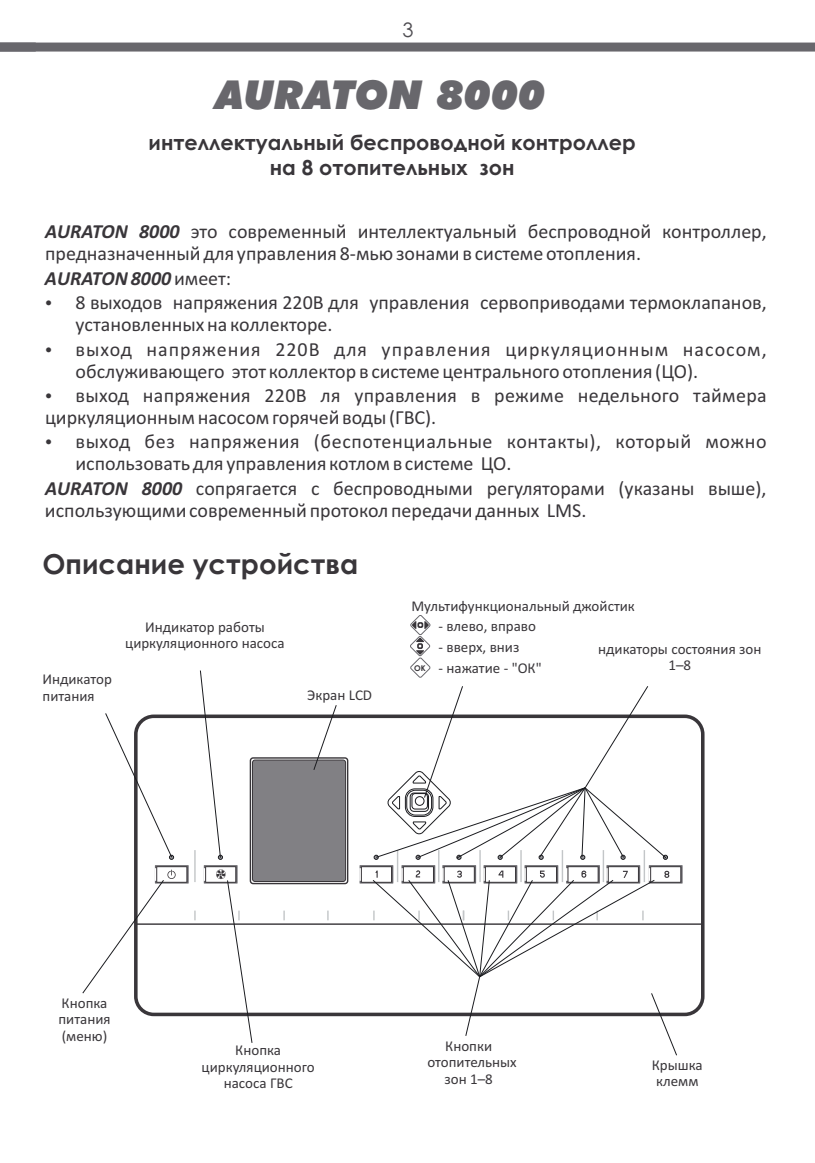
<style>
.page{position:relative;width:815px;height:1163px;background:#fff}
.page>*{position:absolute;margin:0;border:0;box-sizing:border-box;transform-origin:0 0}
.t1{font:italic 900 39.75px "Futura BT";color:#68676c}
.t2{font:700 27.5px "Century Gothic";color:#39363a}
.t3{font:700 20.75px/25.2px "Century Gothic";color:#39363a;text-align:center}
.t4{font:20px/22px "Calibri";color:#39363a}
.t5{font:20px/24.5px "Calibri";letter-spacing:.025em;color:#39363a}
.t6{font:20px/24.5px "Calibri";letter-spacing:.05em;color:#39363a}
.t7{font:italic 700 20px "Calibri";color:#39363a}
.t8{font:20px "Century Gothic";color:#504e53}
.t9{font:15px/16.5px "Calibri";color:#39363a;text-align:center}
.t10{font:700 8px "Century Gothic";color:#39363a}
.s1{font-weight:700;font-style:italic}
</style>
<div class="page">
<svg style="left:0;top:43px;width:815px;height:9px;background:#6f6e73"></svg>
<div style="left:134px;top:714px;width:571px;height:302px;border:4px solid #39363a;border-radius:18px"></div>
<div style="left:250px;top:757px;width:98px;height:127px;border:1px solid #39363a;border-radius:3px"></div>
<div style="left:155px;top:865px;width:34px;height:18px;background:#555358"></div>
<div style="left:156px;top:866px;width:31px;height:16px;background:#fff;border:1px solid #39363a"></div>
<hr style="left:136px;top:923px;width:567px;height:1px;background:#39363a">
<div style="left:252px;top:759px;width:94px;height:122px;background:#818084;border:1px solid #39363a;border-radius:3px"></div>
<div style="left:204px;top:865px;width:34px;height:18px;background:#5a585d"></div>
<svg style="left:204px;top:868px;width:1px;height:12px"></svg>
<div style="left:205px;top:866px;width:31px;height:16px;background:#fff;border:1px solid #39363a"></div>
<svg style="left:360px;top:865px;width:33px;height:18px"></svg>
<hr style="left:359px;top:868px;width:4px;height:12px;background:#e8e8e8">
<div style="left:361px;top:866px;width:31px;height:16px;background:#fff;border:1px solid #39363a"></div>
<div style="left:401px;top:865px;width:34px;height:18px;background:#68676c"></div>
<svg style="left:403px;top:866px;width:31px;height:16px"></svg>
<div style="left:442px;top:865px;width:34px;height:18px;background:#5c5b60"></div>
<svg style="left:444px;top:866px;width:31px;height:16px"></svg>
<svg style="left:484px;top:865px;width:33px;height:18px"></svg>
<svg style="left:485px;top:866px;width:31px;height:16px"></svg>
<div style="left:524px;top:865px;width:34px;height:18px;background:#68676c"></div>
<svg style="left:526px;top:866px;width:31px;height:16px"></svg>
<div style="left:566px;top:865px;width:34px;height:18px;background:#545357"></div>
<svg style="left:568px;top:866px;width:30px;height:16px"></svg>
<div style="left:606px;top:865px;width:34px;height:18px;background:#605f64"></div>
<svg style="left:608px;top:866px;width:31px;height:16px"></svg>
<div style="left:649px;top:865px;width:34px;height:18px;background:#59575c"></div>
<div style="left:650px;top:866px;width:31px;height:16px;background:#fff;border:1px solid #39363a"></div>
<hr style="left:194px;top:850px;width:2px;height:31px;background:#c3c6c8">
<svg style="left:194px;top:910px;width:2px;height:10px"></svg>
<svg style="left:283px;top:910px;width:2px;height:10px"></svg>
<svg style="left:327px;top:910px;width:2px;height:10px"></svg>
<hr style="left:397px;top:850px;width:1px;height:31px;background:#c3c6c8">
<hr style="left:438px;top:850px;width:1px;height:31px;background:#c3c6c8">
<hr style="left:479px;top:850px;width:2px;height:31px;background:#c3c6c8">
<hr style="left:520px;top:850px;width:2px;height:31px;background:#c3c6c8">
<hr style="left:562px;top:850px;width:1px;height:31px;background:#c3c6c8">
<hr style="left:603px;top:850px;width:1px;height:31px;background:#c3c6c8">
<hr style="left:644px;top:850px;width:1px;height:31px;background:#c3c6c8">
<svg style="left:313px;top:705px;width:24px;height:65px"></svg>
<svg style="left:216px;top:869px;width:37px;height:174px"></svg>
<svg style="left:82px;top:868px;width:94px;height:125px"></svg>
<svg style="left:372px;top:868px;width:305px;height:187px"></svg>
<svg style="left:105px;top:713px;width:69px;height:146px"></svg>
<svg style="left:200px;top:670px;width:23px;height:189px"></svg>
<svg style="left:374px;top:686px;width:294px;height:173px"></svg>
<div style="left:410px;top:615px;width:20px;height:20px;border:1px solid #68676c;border-radius:9px"></div>
<svg style="left:412px;top:621px;width:17px;height:8px"></svg>
<div style="left:410px;top:636px;width:20px;height:20px;border:1px solid #68676c;border-radius:9px"></div>
<svg style="left:416px;top:637px;width:8px;height:17px"></svg>
<div style="left:410px;top:657px;width:20px;height:20px;border:1px solid #68676c;border-radius:9px"></div>
<p class="t8" style="left:403px;top:22px;width:13px">3</p>
<h1 class="t1" style="left:215px;top:79px;width:332px">AURATON 8000</h1>
<p class="t3" style="left:149px;top:131px;width:489px">интеллектуальный беспроводной контроллер на 8 отопительных зон</p>
<p class="t4" style="left:45px;top:222px;width:723px"><span class="s1">AURATON 8000</span> это современный интеллектуальный беспроводной контроллер, предназначенный для управления 8-мью зонами в системе отопления.</p>
<p class="t4" style="left:76px;top:267px;width:693px;line-height:24.5px;text-indent:-31px"><span class="s1">AURATON 8000</span>имеет:<br>8 выходов напряжения 220В для управления сервоприводами термоклапанов,</p>
<p class="t6" style="left:76px;top:314px;width:693px">установленных на коллекторе.<br>выход напряжения 220В для управления циркуляционным насосом,</p>
<p class="t4" style="left:76px;top:360px;width:693px;line-height:24.5px">обслуживающего этот коллектор в системе центрального отопления (ЦО).<br>выход напряжения 220В ля управления в режиме недельного таймера</p>
<p class="t5" style="left:76px;top:406px;width:693px;text-indent:-30px">циркуляционным насосом горячей воды (ГВС).<br>выход без напряжения (беспотенциальные контакты), который можно</p>
<p class="t4" style="left:75px;top:454px;width:438px">использовать для управления котлом в системе ЦО.</p>
<p class="t7" style="left:45px;top:480px;width:139px">AURATON 8000</p>
<p class="t4" style="left:45px;top:479px;width:723px;text-indent:151px">сопрягается с беспроводными регуляторами (указаны выше), использующими современный протокол передачи данных LMS.</p>
<h2 class="t2" style="left:43px;top:553px;width:317px">Описание устройства</h2>
<p class="t9" style="left:43px;top:672px;width:71px;text-align:left">Индикатор питания</p>
<p class="t9" style="left:125px;top:620px;width:161px">Индикатор работы циркуляционного насоса</p>
<p class="t9" style="left:307px;top:688px;width:67px">Экран LCD</p>
<p class="t9" style="left:411px;top:598px;width:225px">Мультифункциональный джойстик</p>
<p class="t9" style="left:439px;top:619px;width:99px">- влево, вправо</p>
<p class="t9" style="left:439px;top:640px;width:82px">- вверх, вниз</p>
<p class="t9" style="left:439px;top:660px;width:105px">- нажатие - "ОК"</p>
<p class="t9" style="left:598px;top:641px;width:165px">ндикаторы состояния зон<br>1–8</p>
<p class="t10" style="left:414px;top:664px;width:13px">OK</p>
<p class="t9" style="left:58px;top:995px;width:54px;text-align:left">Кнопка питания (меню)</p>
<p class="t9" style="left:202px;top:1043px;width:115px">Кнопка циркуляционного насоса ГВС</p>
<p class="t9" style="left:427px;top:1038px;width:91px">Кнопки отопительных зон 1–8</p>
<p class="t9" style="left:652px;top:1057px;width:52px;text-align:left">Крышка клемм</p>
</div>
